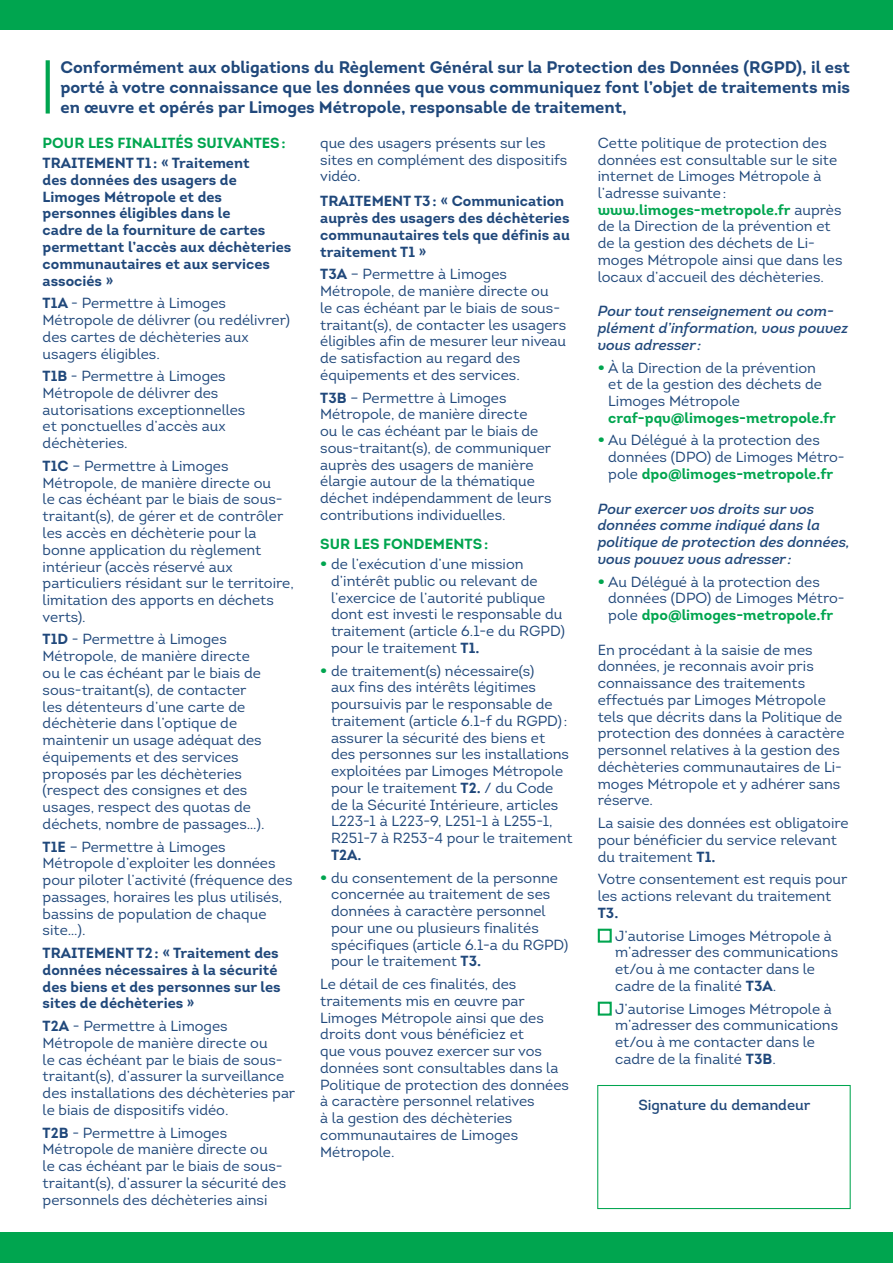
<style>
.page{position:relative;width:893px;height:1263px;background:#fff}
.page>*{position:absolute;margin:0;border:0;box-sizing:border-box;transform-origin:0 0}
.t1{font:700 16.8px/20.1px "Intro";color:#20487b;text-align:justify}
.t2{font:14.7px/16.8px "Intro";color:#20487b}
.t3{font:700 14.7px/16.8px "Intro";color:#20487b}
.t4{font:italic 600 14.7px/16.8px "Intro";color:#20487b}
.t5{font:14.7px "Intro Bold Alt";color:#00a54f}
.t6{font:700 14.7px "Intro";color:#00a54f}
.t7{font:600 14.7px "Intro";color:#20487b}
.t8{font:14.7px "Intro Bold Caps";color:#20487b}
.s1{font-family:"Intro Bold Caps"}
.s2{font-family:"Intro Black Caps";color:#00a54f}
.s3{font-family:"Intro";color:#20487b}
</style>
<div class="page">
<div style="left:598px;top:929px;width:14px;height:14px;border:2px solid #00a54f"></div>
<div style="left:598px;top:1002px;width:14px;height:13px;border:2px solid #00a54f"></div>
<svg style="left:46px;top:60px;width:4px;height:54px"></svg>
<div style="left:597px;top:1085px;width:254px;height:124px;border:1px solid #00a54f"></div>
<div style="left:0;top:0;width:893px;height:30px;background:#00a54f"></div>
<div style="left:0;top:1233px;width:893px;height:30px;background:#00a54f"></div>
<p class="t1" style="left:60px;top:57px;width:791px">Conformément aux obligations du Règlement Général sur la Protection des Données (RGPD), il est porté à votre connaissance que les données que vous communiquez font l’objet de traitements mis en œuvre et opérés par Limoges Métropole, responsable de traitement,</p>
<p class="t6" style="left:43px;top:134px;width:245px">POUR LES FINALITÉS SUIVANTES:</p>
<p class="t3" style="left:43px;top:155px;width:250px">TRAITEMENT T1 : « Traitement<br>des données des usagers de<br>Limoges Métropole et des personnes éligibles dans le<br>cadre de la fourniture de cartes permettant l’accès aux déchèteries communautaires et aux services associés »</p>
<p class="t2" style="left:43px;top:295px;width:249px"><span class="s1">T1A</span> - Permettre à Limoges<br>Métropole de délivrer (ou redélivrer) des cartes de déchèteries aux usagers éligibles.</p>
<p class="t2" style="left:43px;top:368px;width:204px"><span class="s1">T1B</span> - Permettre à Limoges<br>Métropole de délivrer des autorisations exceptionnelles et ponctuelles d’accès aux déchèteries.</p>
<p class="t2" style="left:43px;top:457px;width:253px"><span class="s1">T1C</span> – Permettre à Limoges<br>Métropole, de manière directe ou<br>le cas échéant par le biais de sous&shy;traitant(s), de gérer et de contrôler les accès en déchèterie pour la bonne application du règlement intérieur (accès réservé aux particuliers résidant sur le territoire, limitation des apports en déchets verts).</p>
<p class="t2" style="left:43px;top:631px;width:223px"><span class="s1">T1D</span> - Permettre à Limoges<br>Métropole, de manière directe ou le cas échéant par le biais de sous-traitant(s), de contacter les détenteurs d’une carte de déchèterie dans l’optique de maintenir un usage adéquat des équipements et des services proposés par les déchèteries (respect des consignes et des usages, respect des quotas de déchets, nombre de passages…).</p>
<p class="t2" style="left:43px;top:838px;width:251px"><span class="s1">T1E</span> – Permettre à Limoges<br>Métropole d’exploiter les données pour piloter l’activité (fréquence des passages, horaires les plus utilisés, bassins de population de chaque site…).</p>
<p class="t3" style="left:43px;top:944px;width:240px">TRAITEMENT T2: « Traitement des données nécessaires à la sécurité des biens et des personnes sur les sites de déchèteries »</p>
<p class="t2" style="left:43px;top:1017px;width:254px"><span class="s1">T2A</span> - Permettre à Limoges Métropole de manière directe ou<br>le cas échéant par le biais de sous&shy;traitant(s), d’assurer la surveillance des installations des déchèteries par le biais de dispositifs vidéo.</p>
<p class="t2" style="left:43px;top:1124px;width:245px"><span class="s1">T2B</span> - Permettre à Limoges Métropole de manière directe ou<br>le cas échéant par le biais de sous&shy;traitant(s), d’assurer la sécurité des personnels des déchèteries ainsi</p>
<p class="t2" style="left:320px;top:134px;width:249px">que des usagers présents sur les sites en complément des dispositifs vidéo.</p>
<p class="t3" style="left:320px;top:193px;width:251px">TRAITEMENT T3: « Communication auprès des usagers des déchèteries communautaires tels que définis au traitement T1 »</p>
<p class="t2" style="left:320px;top:266px;width:248px"><span class="s1">T3A</span> – Permettre à Limoges<br>Métropole, de manière directe ou<br>le cas échéant par le biais de sous&shy;traitant(s), de contacter les usagers éligibles afin de mesurer leur niveau de satisfaction au regard des équipements et des services.</p>
<p class="t2" style="left:320px;top:389px;width:233px"><span class="s1">T3B</span> – Permettre à Limoges<br>Métropole, de manière directe<br>ou le cas échéant par le biais de sous-traitant(s), de communiquer auprès des usagers de manière élargie autour de la thématique déchet indépendamment de leurs contributions individuelles.</p>
<p class="t6" style="left:320px;top:535px;width:170px">SUR LES FONDEMENTS:</p>
<p class="t2" style="left:331px;top:555px;width:235px;text-indent:-11px"><span class="s2">•</span> de l’exécution d’une mission d’intérêt public ou relevant de l’exercice de l’autorité publique dont est investi le responsable du traitement (article 6.1-e du RGPD) pour le traitement <span class="s1">T1.</span></p>
<p class="t2" style="left:331px;top:662px;width:243px;text-indent:-11px"><span class="s2">•</span> de traitement(s) nécessaire(s)<br>aux fins des intérêts légitimes poursuivis par le responsable de traitement (article 6.1-f du RGPD): assurer la sécurité des biens et des personnes sur les installations exploitées par Limoges Métropole pour le traitement <span class="s1">T2.</span> / du Code de la Sécurité Intérieure, articles L223-1 à L223-9, L251-1 à L255-1, R251-7 à R253-4 pour le traitement</p>
<p class="t8" style="left:331px;top:845px;width:32px">T2A.</p>
<p class="t2" style="left:331px;top:869px;width:239px;text-indent:-11px"><span class="s2">•</span> du consentement de la personne concernée au traitement de ses données à caractère personnel pour une ou plusieurs finalités spécifiques (article 6.1-a du RGPD) pour le traitement <span class="s1">T3.</span></p>
<p class="t2" style="left:320px;top:975px;width:250px">Le détail de ces finalités, des traitements mis en œuvre par<br>Limoges Métropole ainsi que des droits dont vous bénéficiez et<br>que vous pouvez exercer sur vos données sont consultables dans la<br>Politique de protection des données à caractère personnel relatives<br>à la gestion des déchèteries communautaires de Limoges<br>Métropole.</p>
<p class="t2" style="left:598px;top:134px;width:241px">Cette politique de protection des données est consultable sur le site internet de Limoges Métropole à l’adresse suivante:</p>
<p class="t5" style="left:598px;top:200px;width:245px">www.limoges-metropole.fr <span class="s3">auprès</span></p>
<p class="t2" style="left:598px;top:218px;width:246px">de la Direction de la prévention et de la gestion des déchets de Li&shy;moges Métropole ainsi que dans les locaux d’accueil des déchèteries.</p>
<p class="t4" style="left:598px;top:303px;width:252px">Pour tout renseignement ou com&shy;plément d’information, vous pouvez vous adresser:</p>
<p class="t2" style="left:608px;top:359px;width:215px;text-indent:-10px"><span class="s2">•</span> À la Direction de la prévention et de la gestion des déchets de<br>Limoges Métropole</p>
<p class="t5" style="left:608px;top:408px;width:229px">craf-pqv@limoges-metropole.fr</p>
<p class="t2" style="left:608px;top:432px;width:238px;text-indent:-10px"><span class="s2">•</span> Au Délégué à la protection des données (DPO) de Limoges Métro-</p>
<p class="t5" style="left:608px;top:464px;width:226px"><span class="s3">pole</span> dpo@limoges-metropole.fr</p>
<p class="t4" style="left:598px;top:500px;width:254px">Pour exercer vos droits sur vos données comme indiqué dans la politique de protection des données, vous pouvez vous adresser:</p>
<p class="t2" style="left:608px;top:573px;width:238px;text-indent:-10px"><span class="s2">•</span> Au Délégué à la protection des données (DPO) de Limoges Métro-</p>
<p class="t5" style="left:608px;top:605px;width:226px"><span class="s3">pole</span> dpo@limoges-metropole.fr</p>
<p class="t2" style="left:598px;top:641px;width:248px">En procédant à la saisie de mes données, je reconnais avoir pris connaissance des traitements effectués par Limoges Métropole tels que décrits dans la Politique de protection des données à caractère personnel relatives à la gestion des déchèteries communautaires de Li&shy;moges Métropole et y adhérer sans réserve.</p>
<p class="t2" style="left:598px;top:814px;width:252px">La saisie des données est obligatoire pour bénéficier du service relevant du traitement <span class="s1">T1.</span></p>
<p class="t2" style="left:598px;top:871px;width:251px">Votre consentement est requis pour les actions relevant du traitement</p>
<p class="t8" style="left:598px;top:903px;width:22px">T3.</p>
<p class="t2" style="left:615px;top:927px;width:224px">J’autorise Limoges Métropole à m’adresser des communications et/ou à me contacter dans le cadre de la finalité <span class="s1">T3A</span>.</p>
<p class="t2" style="left:615px;top:1000px;width:224px">J’autorise Limoges Métropole à m’adresser des communications et/ou à me contacter dans le cadre de la finalité <span class="s1">T3B</span>.</p>
<p class="t7" style="left:638px;top:1096px;width:174px">Signature du demandeur</p>
</div>
